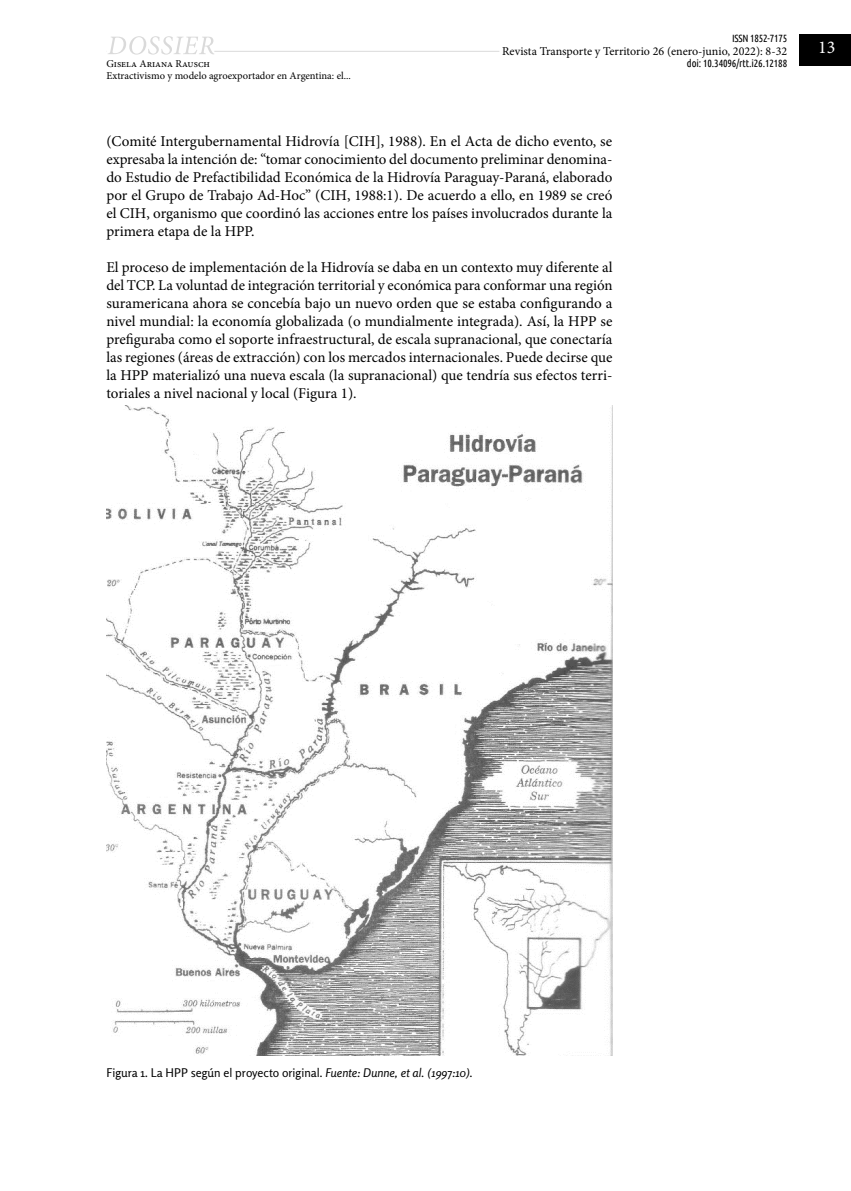
<style>
.page{position:relative;width:851px;height:1191px;background:#fff}
.page>*{position:absolute;margin:0;border:0;box-sizing:border-box;transform-origin:0 0}
.t1{font:18px "Minion Pro";color:#fff}
.art-texto-central{font:15px/18px "Minion Pro";color:#000;text-align:justify}
.imagen-epigrafe{font:12px "Rosario";color:#000}
.t2{font:12px "Minion Pro";color:#000}
.t3{font:10.5px/12px "Minion Pro";color:#000}
.t4{font:10.5px "Ubuntu Condensed";letter-spacing:-.01em;color:#000}
.s1{font-style:italic}
</style>
<div class="page">
<hr style="left:106px;top:51px;width:546px;height:1px;background:#dadada">
<div style="left:499px;top:45px;width:288px;height:15px;background:#fff"></div>
<div style="left:106px;top:48px;width:108px;height:7px;background:#fff"></div>
<svg style="left:108px;top:36px;width:106px;height:19px"></svg>
<div style="left:799px;top:35px;width:51px;height:31px;background:#000"></div>
<img style="left:106px;top:405px;width:506px;height:651px">
<p class="t3" style="left:106px;top:58px;width:246px">Gisela Ariana Rausch<br>Extractivismo y modelo agroexportador en Argentina: el...</p>
<p class="t4" style="left:732px;top:31px;width:57px">ISSN 1852-7175</p>
<p class="t2" style="left:502px;top:43px;width:286px">Revista Transporte y Territorio 26 (enero-junio, 2022): 8-32</p>
<p class="t4" style="left:686px;top:57px;width:102px">doi: 10.34096/rtt.i26.12188</p>
<p class="art-texto-central" style="left:106px;top:132px;width:507px">(Comité Intergubernamental Hidrovía [CIH], 1988). En el Acta de dicho evento, se expresaba la intención de: “tomar conocimiento del documento preliminar denomina&shy;do Estudio de Prefactibilidad Económica de la Hidrovía Paraguay-Paraná, elaborado por el Grupo de Trabajo Ad-Hoc” (CIH, 1988:1). De acuerdo a ello, en 1989 se creó el CIH, organismo que coordinó las acciones entre los países involucrados durante la primera etapa de la HPP.</p>
<p class="art-texto-central" style="left:106px;top:258px;width:507px">El proceso de implementación de la Hidrovía se daba en un contexto muy diferente al del TCP. La voluntad de integración territorial y económica para conformar una región suramericana ahora se concebía bajo un nuevo orden que se estaba configurando a nivel mundial: la economía globalizada (o mundialmente integrada). Así, la HPP se prefiguraba como el soporte infraestructural, de escala supranacional, que conectaría las regiones (áreas de extracción) con los mercados internacionales. Puede decirse que la HPP materializó una nueva escala (la supranacional) que tendría sus efectos terri&shy;toriales a nivel nacional y local (Figura 1).</p>
<p class="t1" style="left:818px;top:36px;width:19px">13</p>
<p class="imagen-epigrafe" style="left:106px;top:1066px;width:368px">Figura 1. La HPP según el proyecto original. <span class="s1">Fuente: Dunne, et al. (1997:10).</span></p>
</div>
